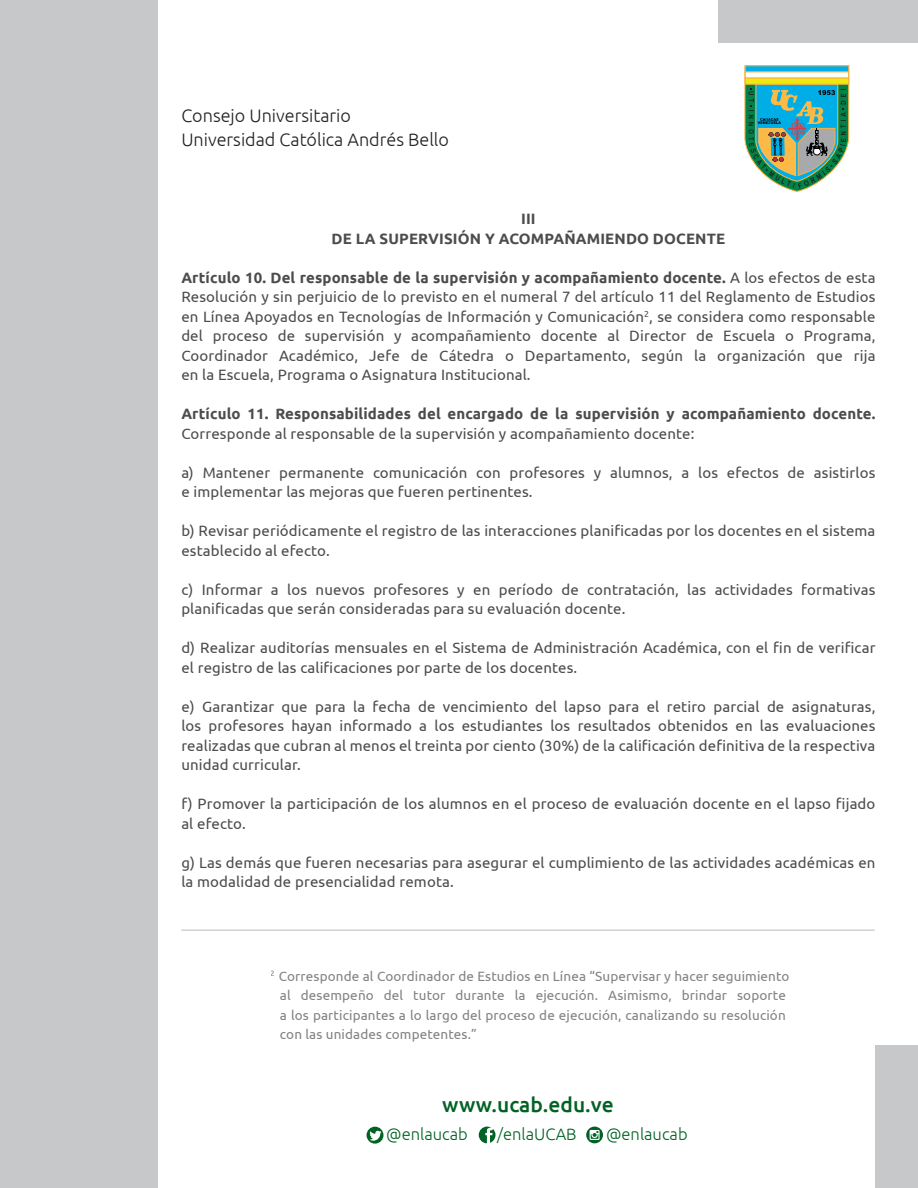
<style>
.page{position:relative;width:918px;height:1188px;background:#fff}
.page>*{position:absolute;margin:0;border:0;box-sizing:border-box;transform-origin:0 0}
.t1{font:500 21px "Ubuntu";color:#006224}
.t2{font:300 18px/24px "Ubuntu";color:#231f20}
.t3{font:300 16.5px "Ubuntu";color:#006224}
.t4{font:15px/19.5px "Ubuntu";letter-spacing:.01em;color:#4b4c4d}
.t5{font:700 15px/19.5px "Ubuntu";letter-spacing:.01em;color:#4b4c4d;text-align:center}
.t6{font:13.5px/19.5px "Ubuntu";letter-spacing:.01em;color:#4b4c4d}
.s1{font-weight:700}
</style>
<div class="page">
<div style="left:0;top:0;width:157px;height:1188px;background:#c7c8ca"></div>
<div style="left:718px;top:0;width:200px;height:43px;background:#c7c8ca"></div>
<div style="left:875px;top:1046px;width:43px;height:142px;background:#c7c8ca"></div>
<svg style="left:586px;top:1127px;width:17px;height:16px"></svg>
<svg style="left:479px;top:1127px;width:17px;height:16px"></svg>
<svg style="left:367px;top:1127px;width:16px;height:17px"></svg>
<svg style="left:744px;top:65px;width:106px;height:127px;background:#69a99c"></svg>
<div style="left:745px;top:71px;width:104px;height:8px;background:#fff;border:1px solid #fbb03f"></div>
<div style="left:745px;top:78px;width:104px;height:7px;background:#eee90f;border:1px solid #fbb03f"></div>
<hr style="left:181px;top:929px;width:694px;height:2px;background:#d1d2d4">
<p class="t2" style="left:181px;top:104px;width:269px">Consejo Universitario<br>Universidad Católica Andrés Bello</p>
<p class="t5" style="left:332px;top:209px;width:395px">III<br>DE LA SUPERVISIÓN Y ACOMPAÑAMIENDO DOCENTE</p>
<p class="t4" style="left:181px;top:267px;width:696px;text-align:justify"><span class="s1">Artículo 10. Del responsable de la supervisión y acompañamiento docente.</span> A los efectos de esta Resolución y sin perjuicio de lo previsto en el numeral 7 del artículo 11 del Reglamento de Estudios en Línea Apoyados en Tecnologías de Información y Comunicación<sup>2</sup>, se considera como responsable del proceso de supervisión y acompañamiento docente al Director de Escuela o Programa, Coordinador Académico, Jefe de Cátedra o Departamento, según la organización que rija en la Escuela, Programa o Asignatura Institucional.</p>
<p class="t5" style="left:181px;top:404px;width:696px">Artículo 11. Responsabilidades del encargado de la supervisión y acompañamiento docente.</p>
<p class="t4" style="left:181px;top:423px;width:515px">Corresponde al responsable de la supervisión y acompañamiento docente:</p>
<p class="t4" style="left:181px;top:462px;width:696px">a) Mantener permanente comunicación con profesores y alumnos, a los efectos de asistirlos e implementar las mejoras que fueren pertinentes.</p>
<p class="t4" style="left:181px;top:520px;width:696px">b) Revisar periódicamente el registro de las interacciones planificadas por los docentes en el sistema establecido al efecto.</p>
<p class="t4" style="left:181px;top:579px;width:696px">c) Informar a los nuevos profesores y en período de contratación, las actividades formativas planificadas que serán consideradas para su evaluación docente.</p>
<p class="t4" style="left:181px;top:637px;width:696px">d) Realizar auditorías mensuales en el Sistema de Administración Académica, con el fin de verificar el registro de las calificaciones por parte de los docentes.</p>
<p class="t4" style="left:181px;top:696px;width:696px;text-align:justify">e) Garantizar que para la fecha de vencimiento del lapso para el retiro parcial de asignaturas, los profesores hayan informado a los estudiantes los resultados obtenidos en las evaluaciones realizadas que cubran al menos el treinta por ciento (30%) de la calificación definitiva de la respectiva unidad curricular.</p>
<p class="t4" style="left:181px;top:793px;width:696px">f) Promover la participación de los alumnos en el proceso de evaluación docente en el lapso fijado al efecto.</p>
<p class="t4" style="left:181px;top:852px;width:696px">g) Las demás que fueren necesarias para asegurar el cumplimiento de las actividades académicas en la modalidad de presencialidad remota.</p>
<p class="t6" style="left:280px;top:966px;width:511px;text-indent:-9px"><sup>2</sup> Corresponde al Coordinador de Estudios en Línea “Supervisar y hacer seguimiento al desempeño del tutor durante la ejecución. Asimismo, brindar soporte a los participantes a lo largo del proceso de ejecución, canalizando su resolución con las unidades competentes.”</p>
<h1 class="t1" style="left:442px;top:1091px;width:173px">www.ucab.edu.ve</h1>
<p class="t3" style="left:386px;top:1124px;width:83px">@enlaucab</p>
<p class="t3" style="left:497px;top:1124px;width:81px">/enlaUCAB</p>
<p class="t3" style="left:606px;top:1124px;width:83px">@enlaucab</p>
</div>
